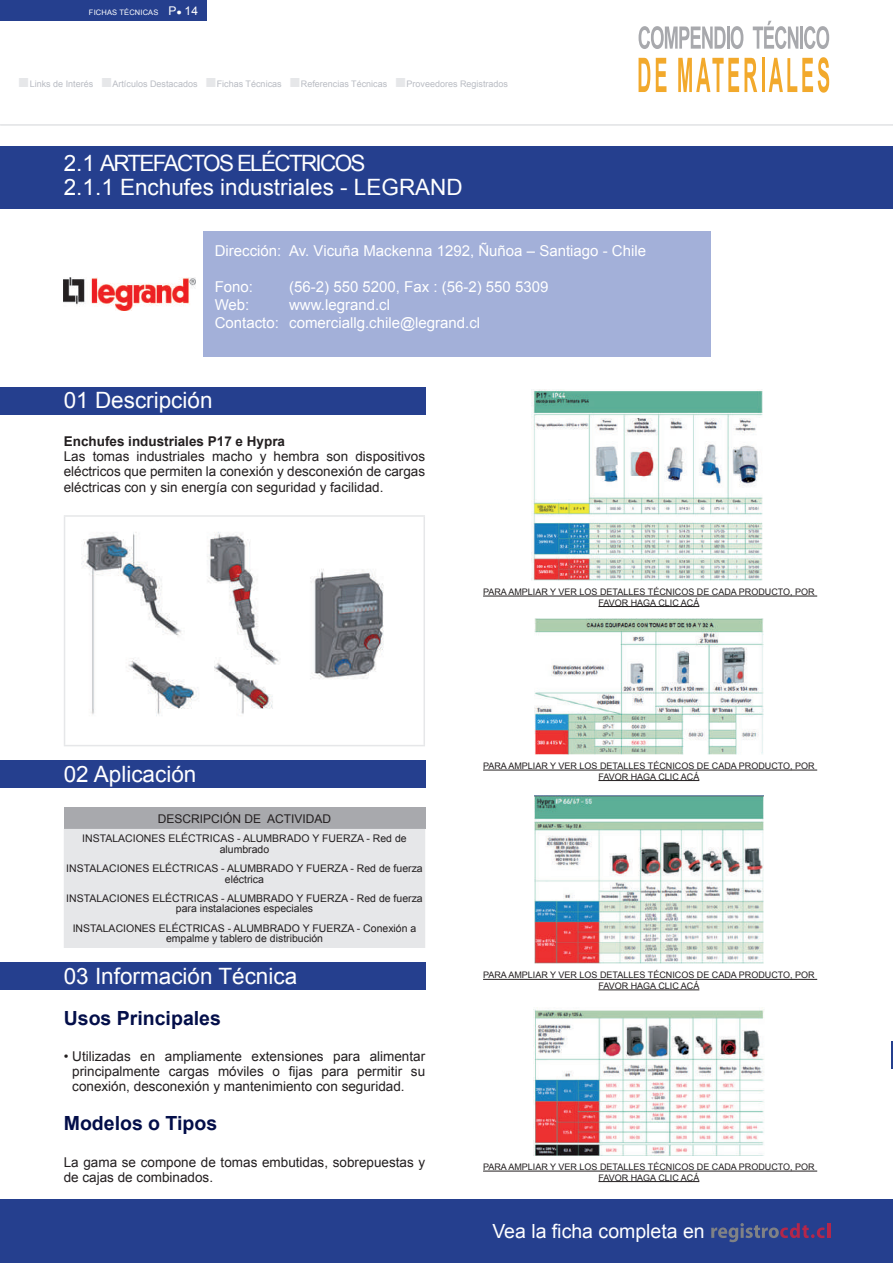
<style>
.page{position:relative;width:893px;height:1263px;background:#fff}
.page>*{position:absolute;margin:0;border:0;box-sizing:border-box;transform-origin:0 0}
.t1{font:22.5px/24px "Arial";color:#fff}
.t2{font:700 19.5px "Arial";color:#030e49}
.t3{font:19.5px "Arial";color:#fff}
.t4{font:15px/18px "Arial";color:#fff}
.t5{font:13.5px/15px "Arial";color:#231f20}
.t6{font:700 13.5px "Arial";color:#231f20}
.t7{font:12px "Arial";color:#231f20}
.t8{font:12px "Arial";color:#fff}
.t9{font:10.5px/19.2px "Arial";color:#231f20}
.t10{font:9px "Arial";color:#231f20}
.t11{font:9px "Arial";color:#b9bcc3}
.t12{font:7.5px "Arial";letter-spacing:.02em;color:#fff}
.s1{font-size:9px}
.s2{font-size:19.5px;color:#e6e7e9}
</style>
<div class="page">
<div style="left:0;top:1199px;width:893px;height:64px;background:#253f8e"></div>
<div style="left:0;top:0;width:206px;height:21px;background:#253f8e"></div>
<svg style="left:639px;top:26px;width:104px;height:23px"></svg>
<svg style="left:753px;top:21px;width:45px;height:28px"></svg>
<hr style="left:800px;top:27px;width:3px;height:22px;background:#a8a9ad">
<svg style="left:804px;top:26px;width:25px;height:23px"></svg>
<svg style="left:639px;top:58px;width:11px;height:34px"></svg>
<svg style="left:656px;top:58px;width:10px;height:34px"></svg>
<svg style="left:678px;top:58px;width:79px;height:34px"></svg>
<hr style="left:762px;top:58px;width:2px;height:34px;background:#f2a92c">
<svg style="left:769px;top:57px;width:60px;height:36px"></svg>
<hr style="left:0;top:124px;width:893px;height:2px;background:#e6e7e9">
<div style="left:0;top:147px;width:893px;height:62px;background:#253f8e"></div>
<svg style="left:711px;top:1223px;width:114px;height:19px"></svg>
<hr style="left:827px;top:1223px;width:3px;height:15px;background:#b4264a">
<hr style="left:483px;top:596px;width:334px;height:1px;background:#231f20">
<hr style="left:598px;top:606px;width:101px;height:1px;background:#231f20">
<img style="left:532px;top:389px;width:231px;height:191px">
<hr style="left:483px;top:770px;width:334px;height:1px;background:#231f20">
<hr style="left:598px;top:780px;width:101px;height:1px;background:#231f20">
<img style="left:534px;top:619px;width:230px;height:135px">
<hr style="left:483px;top:979px;width:334px;height:1px;background:#231f20">
<hr style="left:598px;top:989px;width:101px;height:1px;background:#231f20">
<img style="left:535px;top:796px;width:228px;height:168px">
<hr style="left:483px;top:1171px;width:334px;height:1px;background:#231f20">
<hr style="left:598px;top:1181px;width:101px;height:1px;background:#231f20">
<img style="left:533px;top:1007px;width:231px;height:148px">
<div style="left:0;top:387px;width:425px;height:28px;background:#253f8e"></div>
<hr style="left:64px;top:515px;width:361px;height:2px;background:#e6e7e9">
<hr style="left:64px;top:517px;width:1px;height:228px;background:#e6e7e9">
<hr style="left:423px;top:517px;width:2px;height:228px;background:#e6e7e9">
<hr style="left:64px;top:745px;width:361px;height:1px;background:#e6e7e9">
<img style="left:81px;top:532px;width:303px;height:184px">
<div style="left:64px;top:808px;width:361px;height:21px;background:#a8a9ad"></div>
<div style="left:64px;top:829px;width:361px;height:119px;background:#e6e7e9"></div>
<div style="left:0;top:760px;width:425px;height:28px;background:#253f8e"></div>
<div style="left:203px;top:231px;width:508px;height:125px;background:#a3b0d9"></div>
<img style="left:64px;top:278px;width:132px;height:33px">
<div style="left:0;top:962px;width:425px;height:28px;background:#253f8e"></div>
<hr style="left:891px;top:1041px;width:2px;height:28px;background:#253f8e">
<p class="t12" style="left:89px;top:7px;width:66px">FICHAS TÉCNICAS</p>
<p class="t8" style="left:169px;top:3px;width:31px">P<span class="s1">●</span> 14</p>
<p class="t11" style="left:18px;top:78px;width:492px"><span class="s2">■</span>Links de I nterés <span class="s2">■</span>Artículos Destacados <span class="s2">■</span>Fichas Técnicas <span class="s2">■</span>Referencias Técnicas <span class="s2">■</span>Proveedores Registrados</p>
<h1 class="t1" style="left:64px;top:151px;width:398px">2.1 ARTEFACTOS ELÉCTRI COS<br>2.1.1 Enchufes industriales - LEGRAND</h1>
<p class="t4" style="left:215px;top:242px;width:68px">Dirección:</p>
<p class="t4" style="left:215px;top:278px;width:66px">Fono:<br>Web:<br>Contacto:</p>
<p class="t4" style="left:289px;top:242px;width:358px">Av. Vicuña Mackenna 1292, Ñuñoa – Santiago - Chile</p>
<p class="t4" style="left:289px;top:278px;width:261px">(56-2) 550 5200, Fax : (56-2) 550 5309 www.legrand.cl comerciallg.chile@legrand.cl</p>
<h1 class="t1" style="left:64px;top:388px;width:150px">01 Descripción</h1>
<p class="t6" style="left:64px;top:432px;width:223px">Enchufes industriales P17 e Hypra</p>
<p class="t5" style="left:64px;top:449px;width:363px">Las tomas industriales macho y hembra son dispositivos eléctricos que permiten la conexión y desconexión de cargas</p>
<p class="t5" style="left:64px;top:480px;width:321px">eléctricas con y sin energía con seguridad y facilidad.</p>
<p class="t10" style="left:483px;top:586px;width:39px">Para ampl</p>
<p class="t10" style="left:533px;top:586px;width:122px">iar y ver los detalles técn</p>
<p class="t10" style="left:672px;top:586px;width:47px">icos de cada</p>
<p class="t10" style="left:739px;top:586px;width:8px">producto</p>
<p class="t10" style="left:790px;top:586px;width:13px">, por</p>
<p class="t10" style="left:598px;top:596px;width:102px">favor haga cl ic acá</p>
<h1 class="t1" style="left:64px;top:762px;width:134px">02 Aplicación</h1>
<p class="t7" style="left:158px;top:810px;width:119px">Descripción de Act</p>
<p class="t7" style="left:291px;top:810px;width:42px">ividad</p>
<p class="t9" style="left:82px;top:829px;width:214px">I NSTALACIONES ELÉCTRI CAS - ALUMBRADO</p>
<p class="t9" style="left:312px;top:829px;width:96px">Y FUERZA - Red de</p>
<p class="t9" style="left:66px;top:840px;width:214px;text-indent:153px">alumbrado<br>I NSTALACIONES ELÉCTRI CAS - ALUMBRADO</p>
<p class="t9" style="left:296px;top:859px;width:128px">Y FUERZA - Red de fuerza</p>
<p class="t9" style="left:66px;top:869px;width:214px;text-indent:159px">eléctrica<br>I NSTALACIONES ELÉCTRI CAS - ALUMBRADO</p>
<p class="t9" style="left:176px;top:893px;width:248px;line-height:10.5px;text-indent:120px">Y FUERZA - Red de fuerza para instalaciones especiales</p>
<p class="t9" style="left:73px;top:918px;width:214px">I NSTALACIONES ELÉCTRI CAS - ALUMBRADO</p>
<p class="t9" style="left:166px;top:923px;width:252px;line-height:10.5px;text-indent:137px">Y FUERZA - Conexión a empalme y tablero de distribución</p>
<h1 class="t1" style="left:64px;top:964px;width:235px">03 I nformación Técnica</h1>
<h2 class="t2" style="left:64px;top:1005px;width:159px">Usos Principales</h2>
<p class="t5" style="left:72px;top:1049px;width:354px;text-align:justify;text-indent:-9px">• Utilizadas en ampliamente extensiones para alimentar principalmente cargas móviles o fijas para permitir su conexión, desconexión y mantenimiento con seguridad.</p>
<h2 class="t2" style="left:64px;top:1110px;width:155px">Modelos o Tipos</h2>
<p class="t5" style="left:64px;top:1154px;width:363px">La gama se compone de tomas embutidas, sobrepuestas y de cajas de combinados.</p>
<p class="t10" style="left:483px;top:760px;width:39px">Para ampl</p>
<p class="t10" style="left:533px;top:760px;width:122px">iar y ver los detalles técn</p>
<p class="t10" style="left:672px;top:760px;width:74px">icos de cada producto</p>
<p class="t10" style="left:790px;top:760px;width:13px">, por</p>
<p class="t10" style="left:598px;top:770px;width:102px">favor haga cl ic acá</p>
<p class="t10" style="left:483px;top:969px;width:39px">Para ampl</p>
<p class="t10" style="left:533px;top:969px;width:122px">iar y ver los detalles téc</p>
<p class="t10" style="left:666px;top:969px;width:7px">nicos</p>
<p class="t10" style="left:697px;top:969px;width:23px">de cada</p>
<p class="t10" style="left:739px;top:969px;width:8px">producto</p>
<p class="t10" style="left:790px;top:969px;width:13px">, por</p>
<p class="t10" style="left:598px;top:980px;width:102px">favor haga cl ic acá</p>
<p class="t10" style="left:483px;top:1161px;width:39px">Para ampl</p>
<p class="t10" style="left:533px;top:1161px;width:122px">iar y ver los detalles técn</p>
<p class="t10" style="left:672px;top:1161px;width:47px">icos de cada</p>
<p class="t10" style="left:739px;top:1161px;width:8px">producto</p>
<p class="t10" style="left:790px;top:1161px;width:13px">, por</p>
<p class="t10" style="left:598px;top:1171px;width:102px">favor haga cl ic acá</p>
<h2 class="t3" style="left:492px;top:1218px;width:214px">Vea la ficha completa en</h2>
</div>
